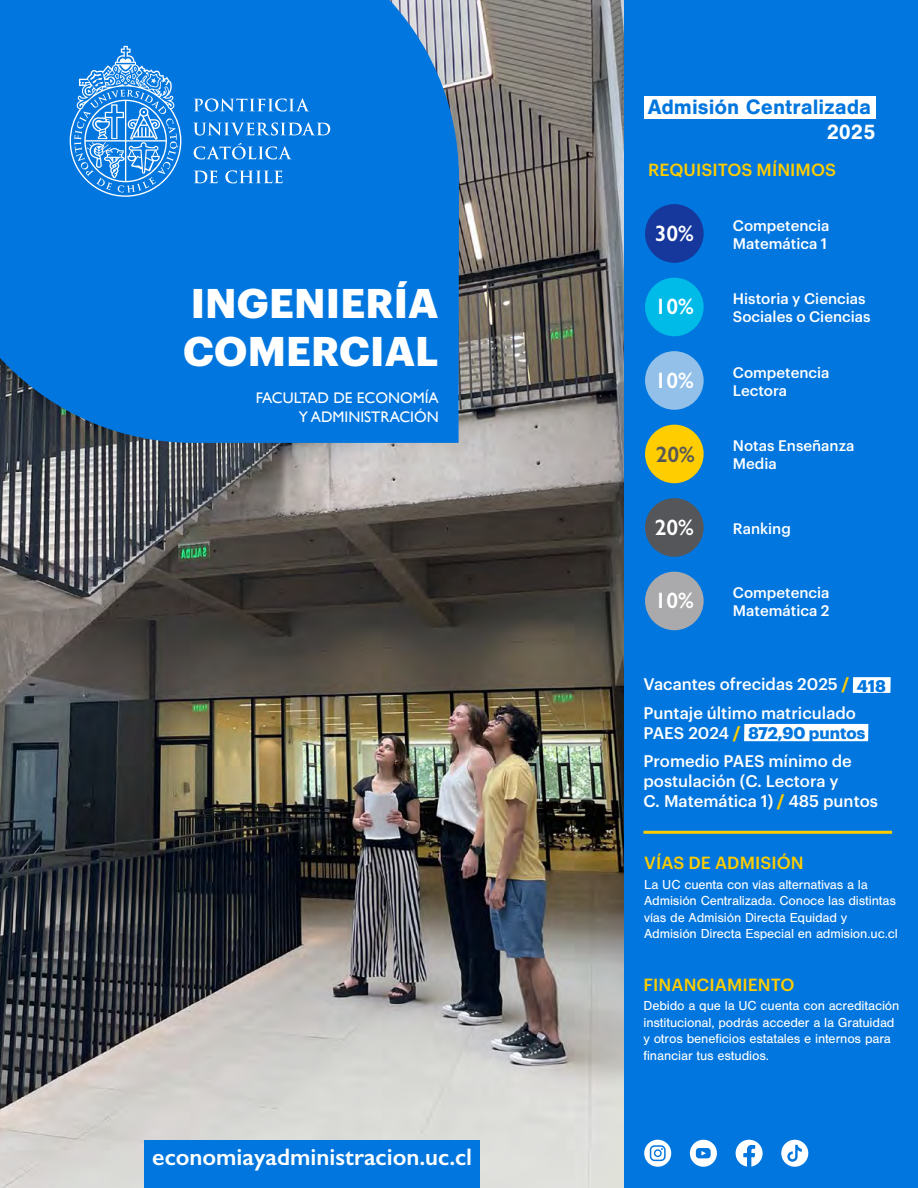
<style>
.page{position:relative;width:918px;height:1188px;background:#fff}
.page>*{position:absolute;margin:0;border:0;box-sizing:border-box;transform-origin:0 0}
.t1{font:700 40.65px/48.8px "Graphik";letter-spacing:.005em;color:#fff}
.t2{font:600 24px "Gill Sans";color:#fff}
.t3{font:600 22.35px "Gill Sans";color:#fff}
.t4{font:600 22.35px "Gill Sans";color:#55565a}
.t5{font:700 21.6px "Nimbus San";color:#0176de}
.t6{font:700 21.6px "Nimbus San";color:#fff}
.t7{font:500 17.25px "Graphik";letter-spacing:.005em;color:#ffcd00}
.t8{font:500 16.5px/28.5px "Graphik";color:#fff}
.t9{font:15.3px/18.5px "Gill Sans";color:#fff;text-align:right}
.t10{font:500 15px/18px "Graphik";color:#fff}
.t11{font:13.5px/16.5px "Nimbus San";letter-spacing:-.01em;color:#fff}
.s1{font-weight:700;color:#ffcd00}
.s2{font-weight:700;color:#0176de}
</style>
<div class="page">
<img style="left:0;top:0;width:624px;height:1188px">
<div style="left:624px;top:0;width:294px;height:1188px;background:#0176de"></div>
<div style="left:0;top:0;width:459px;height:443px;background:#0176de"></div>
<svg style="left:194px;top:98px;width:115px;height:14px;background:#4198e6"></svg>
<svg style="left:193px;top:122px;width:137px;height:14px;background:#449ae6"></svg>
<svg style="left:194px;top:143px;width:98px;height:16px;background:#3491e4"></svg>
<svg style="left:194px;top:170px;width:24px;height:13px"></svg>
<svg style="left:225px;top:170px;width:58px;height:13px"></svg>
<svg style="left:70px;top:46px;width:112px;height:151px;background:#3793e4"></svg>
<div style="left:145px;top:1140px;width:335px;height:48px;background:#0176de"></div>
<svg style="left:736px;top:1140px;width:27px;height:27px"></svg>
<svg style="left:644px;top:1140px;width:27px;height:27px"></svg>
<svg style="left:650px;top:1145px;width:16px;height:16px"></svg>
<div style="left:781px;top:1140px;width:27px;height:27px;background:#fff;border-radius:50%"></div>
<svg style="left:787px;top:1145px;width:15px;height:17px"></svg>
<div style="left:690px;top:1140px;width:27px;height:27px;background:#fff;border-radius:50%"></div>
<svg style="left:696px;top:1148px;width:15px;height:10px"></svg>
<div style="left:644px;top:96px;width:231px;height:22px;background:#fff"></div>
<div style="left:645px;top:204px;width:59px;height:59px;background:#16379b;border-radius:50%"></div>
<div style="left:645px;top:278px;width:59px;height:58px;background:#00bbe7;border-radius:50%"></div>
<div style="left:645px;top:351px;width:59px;height:59px;background:#92c0e9;border-radius:50%"></div>
<div style="left:645px;top:425px;width:59px;height:58px;background:#ffcd00;border-radius:50%"></div>
<div style="left:645px;top:498px;width:59px;height:59px;background:#55565a;border-radius:50%"></div>
<div style="left:645px;top:572px;width:59px;height:58px;background:#aaaaac;border-radius:50%"></div>
<div style="left:853px;top:677px;width:38px;height:16px;background:#fff"></div>
<div style="left:744px;top:724px;width:124px;height:17px;background:#fff"></div>
<hr style="left:644px;top:831px;width:248px;height:3px;background:#ffcd00">
<h1 class="t1" style="left:183px;top:275px;width:257px">INGENIERÍA<br>COMERCIAL</h1>
<p class="t9" style="left:256px;top:389px;width:184px">FACULTAD DE ECONOMÍA<br>Y ADMINISTRACIÓN</p>
<h2 class="t2" style="left:152px;top:1143px;width:321px">economiayadministracion.uc.cl</h2>
<h3 class="t5" style="left:648px;top:95px;width:225px">Admisión Centralizada</h3>
<h3 class="t6" style="left:827px;top:120px;width:50px">2025</h3>
<p class="t7" style="left:648px;top:157px;width:189px">REQUISITOS MÍNIMOS</p>
<h3 class="t3" style="left:655px;top:220px;width:41px">30%</h3>
<p class="t10" style="left:733px;top:215px;width:98px">Competencia<br>Matemática 1</p>
<h3 class="t3" style="left:655px;top:293px;width:41px">10%</h3>
<p class="t10" style="left:733px;top:288px;width:139px">Historia y Ciencias<br>Sociales o Ciencias</p>
<h3 class="t3" style="left:655px;top:367px;width:41px">10%</h3>
<p class="t10" style="left:733px;top:362px;width:98px">Competencia<br>Lectora</p>
<h3 class="t4" style="left:656px;top:440px;width:41px">20%</h3>
<p class="t10" style="left:733px;top:435px;width:123px">Notas Enseñanza<br>Media</p>
<h3 class="t3" style="left:655px;top:514px;width:41px">20%</h3>
<p class="t10" style="left:733px;top:518px;width:59px">Ranking</p>
<h3 class="t3" style="left:655px;top:587px;width:41px">10%</h3>
<p class="t10" style="left:733px;top:582px;width:98px">Competencia<br>Matemática 2</p>
<p class="t8" style="left:643px;top:669px;width:244px">Vacantes ofrecidas 2025 <span class="s1">/</span> <span class="s2">418<br></span>Puntaje último matriculado</p>
<p class="t8" style="left:643px;top:718px;width:223px">PAES 2024 <span class="s1">/</span> <span class="s2">872,90 puntos<br></span>Promedio PAES mínimo de</p>
<p class="t8" style="left:643px;top:770px;width:236px;line-height:19.8px">postulación (C. Lectora y<br>C. Matemática 1) <span class="s1">/</span> 485 puntos</p>
<p class="t7" style="left:644px;top:850px;width:161px">VÍAS DE ADMISIÓN</p>
<p class="t11" style="left:644px;top:876px;width:255px">La UC cuenta con vías alternativas a la Admisión Centralizada. Conoce las distintas vías de Admisión Directa Equidad y Admisión Directa Especial en admision.uc.cl</p>
<p class="t7" style="left:644px;top:971px;width:153px">FINANCIAMIENTO</p>
<p class="t11" style="left:644px;top:998px;width:258px">Debido a que la UC cuenta con acreditación institucional, podrás acceder a la Gratuidad y otros beneficios estatales e internos para financiar tus estudios.</p>
</div>
